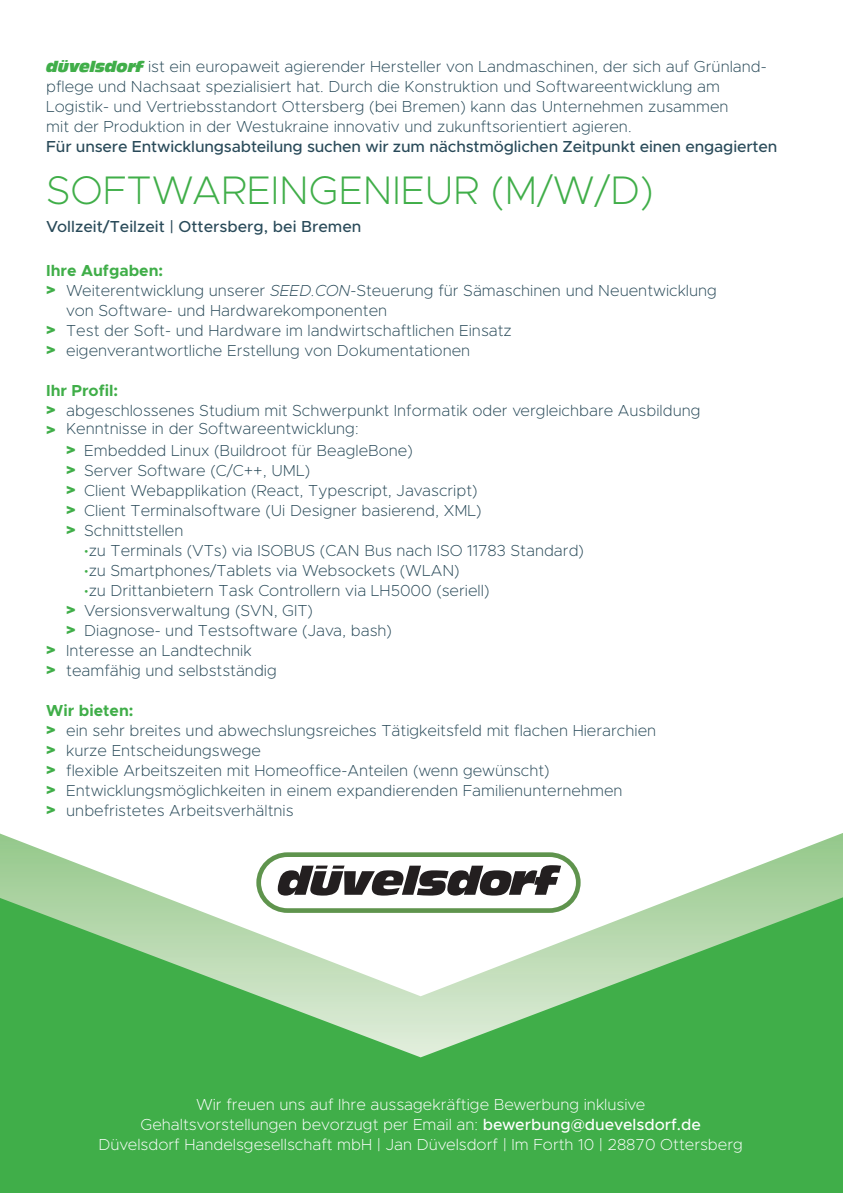
<style>
.page{position:relative;width:843px;height:1193px;background:#fff}
.page>*{position:absolute;margin:0;border:0;box-sizing:border-box;transform-origin:0 0}
.t1{font:200 40px "Metropolis";color:#40ae49}
.t2{font:200 16px/20px "Metropolis";color:#294a59}
.t3{font:200 16px/20px "Metropolis";color:#fff;text-align:center}
.t4{font:500 16px "Metropolis";letter-spacing:-.01em;color:#294a59}
.t5{font:700 16px "Metropolis";color:#40ae49}
.s1{font-family:"Antique Oli T Comp Ital";font-weight:400;color:#40ae49}
.s2{font-family:"Helvetica Neue LT Std";font-weight:900;color:#40ae49}
.s3{font-style:italic}
.s4{font-weight:700;color:#40ae49}
.s5{font-family:"Helvetica Neue";font-weight:700;color:#40ae49}
.s6{font-weight:500}
</style>
<div class="page">
<svg style="left:0;top:833px;width:842px;height:58px"></svg>
<svg style="left:0;top:891px;width:842px;height:301px;fill:#40ae49"></svg>
<svg style="left:254px;top:849px;width:329px;height:66px"></svg>
<p class="t2" style="left:46px;top:56px;width:722px"><span class="s1">düvelsdorf</span> ist ein europaweit agierender Hersteller von Landmaschinen, der sich auf Grünland&shy;pflege und Nachsaat spezialisiert hat. Durch die Konstruktion und Softwareentwicklung am Logistik- und Vertriebsstandort Ottersberg (bei Bremen) kann das Unternehmen zusammen<br>mit der Produktion in der Westukraine innovativ und zukunftsorientiert agieren.</p>
<p class="t4" style="left:46px;top:136px;width:732px">Für unsere Entwicklungsabteilung suchen wir zum nächstmöglichen Zeitpunkt einen engagierten</p>
<h1 class="t1" style="left:46px;top:166px;width:609px">SOFTWAREINGENIEUR (M/W/D)</h1>
<p class="t4" style="left:46px;top:216px;width:317px">Vollzeit/Teilzeit | Ottersberg, bei Bremen</p>
<p class="t5" style="left:46px;top:260px;width:118px">Ihre Aufgaben:</p>
<p class="t2" style="left:46px;top:280px;width:672px"><span class="s2">&gt;</span> Weiterentwicklung unserer <span class="s3">SEED.CON</span>-Steuerung für Sämaschinen und Neuentwicklung</p>
<p class="t2" style="left:66px;top:300px;width:322px">von Software- und Hardwarekomponenten</p>
<p class="t2" style="left:46px;top:320px;width:467px"><span class="s2">&gt;</span> Test der Soft- und Hardware im landwirtschaftlichen Einsatz</p>
<p class="t2" style="left:46px;top:340px;width:425px"><span class="s2">&gt;</span> eigenverantwortliche Erstellung von Dokumentationen</p>
<p class="t2" style="left:46px;top:380px;width:655px"><span class="s4">Ihr Profil:<br></span><span class="s2">&gt;</span> abgeschlossenes Studium mit Schwerpunkt Informatik oder vergleichbare Ausbildung</p>
<p class="t2" style="left:66px;top:417px;width:348px;line-height:22px;text-indent:-20px"><span class="s2">&gt;</span> Kenntnisse in der Softwareentwicklung:<br><span class="s2">&gt;</span> Embedded Linux (Buildroot für BeagleBone)</p>
<p class="t2" style="left:66px;top:460px;width:417px"><span class="s2">&gt;</span> Server Software (C/C++, UML)<br><span class="s2">&gt;</span> Client Webapplikation (React, Typescript, Javascript) <span class="s2">&gt;</span> Client Terminalsoftware (Ui Designer basierend, XML) <span class="s2">&gt;</span> Schnittstellen</p>
<p class="t2" style="left:84px;top:540px;width:501px"><span class="s5">·</span>zu Terminals (VTs) via ISOBUS (CAN Bus nach ISO 11783 Standard)</p>
<p class="t2" style="left:84px;top:560px;width:377px"><span class="s5">·</span>zu Smartphones/Tablets via Websockets (WLAN)</p>
<p class="t2" style="left:84px;top:580px;width:406px"><span class="s5">·</span>zu Drittanbietern Task Controllern via LH5000 (seriell)</p>
<p class="t2" style="left:66px;top:600px;width:248px"><span class="s2">&gt;</span> Versionsverwaltung (SVN, GIT)</p>
<p class="t2" style="left:66px;top:620px;width:327px"><span class="s2">&gt;</span> Diagnose- und Testsoftware (Java, bash)</p>
<p class="t2" style="left:46px;top:640px;width:207px"><span class="s2">&gt;</span> Interesse an Landtechnik</p>
<p class="t2" style="left:46px;top:660px;width:232px"><span class="s2">&gt;</span> teamfähig und selbstständig</p>
<p class="t2" style="left:46px;top:700px;width:611px"><span class="s4">Wir bieten:<br></span><span class="s2">&gt;</span> ein sehr breites und abwechslungsreiches Tätigkeitsfeld mit flachen Hierarchien <span class="s2">&gt;</span> kurze Entscheidungswege<br><span class="s2">&gt;</span> flexible Arbeitszeiten mit Homeoffice-Anteilen (wenn gewünscht)<br><span class="s2">&gt;</span> Entwicklungsmöglichkeiten in einem expandierenden Familienunternehmen<br><span class="s2">&gt;</span> unbefristetes Arbeitsverhältnis</p>
<p class="t3" style="left:98px;top:1094px;width:645px">Wir freuen uns auf Ihre aussagekräftige Bewerbung inklusive<br>Gehaltsvorstellungen bevorzugt per Email an: <span class="s6">bewerbung@duevelsdorf.de<br></span>Düvelsdorf Handelsgesellschaft mbH | Jan Düvelsdorf | Im Forth 10 | 28870 Ottersberg</p>
</div>
